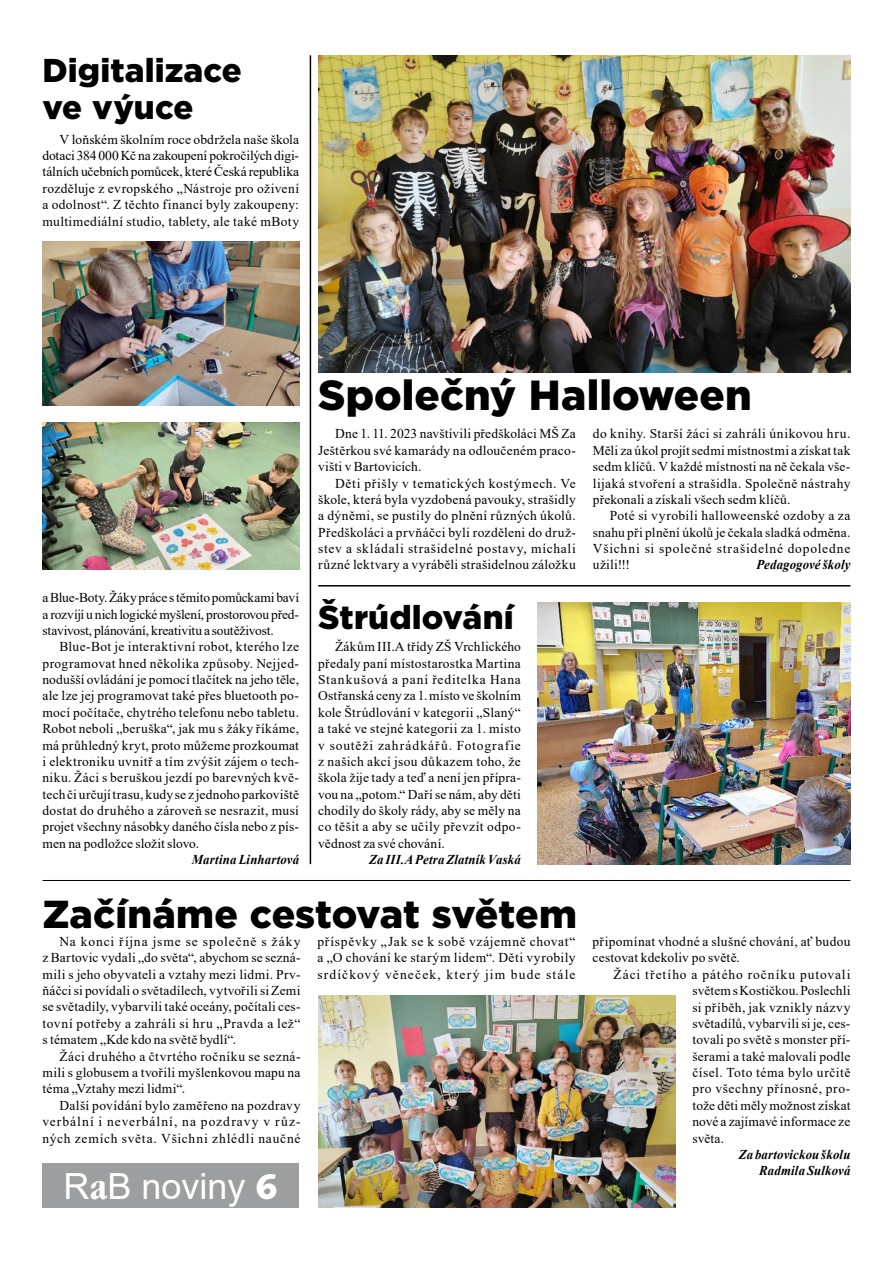
<style>
.page{position:relative;width:893px;height:1263px;background:#fff}
.page>*{position:absolute;margin:0;border:0;box-sizing:border-box;transform-origin:0 0}
.t1{font:900 42px "Gotham";color:#000}
.t2{font:900 39px "Gotham";color:#000}
.t3{font:36px "Arial";color:#fff}
.t4{font:900 33px/37.5px "Gotham";letter-spacing:.005em;color:#000}
.t5{font:13.5px/16.4px "Times New Roman";letter-spacing:.02em;color:#000;text-align:justify}
.t6{font:italic 700 13.5px/16.4px "Times New Roman";letter-spacing:.01em;color:#000;text-align:right;scale:.95 1}
.s1{font-family:"Garamond Itc TOT";font-weight:700;font-stretch:condensed}
.s2{font-family:"Humanst 531 Blk BTCE Black"}
</style>
<div class="page">
<img style="left:43px;top:242px;width:256px;height:164px">
<img style="left:43px;top:422px;width:256px;height:147px">
<div style="left:43px;top:1163px;width:256px;height:45px;background:#9c9e9f"></div>
<img style="left:318px;top:55px;width:532px;height:318px">
<img style="left:538px;top:602px;width:312px;height:262px">
<img style="left:318px;top:995px;width:357px;height:213px">
<hr style="left:310px;top:55px;width:1px;height:809px;background:#000">
<hr style="left:318px;top:585px;width:532px;height:1px;background:#000">
<hr style="left:43px;top:880px;width:807px;height:1px;background:#000">
<h3 class="t4" style="left:43px;top:51px;width:201px">Digitalizace ve výuce</h3>
<p class="t5" style="left:43px;top:131px;width:258px;text-indent:17px">V loňském školním roce obdržela naše škola dotaci 384 000 Kč na zakoupení pokročilých digi&shy;tálních učebních pomůcek, které Česká republika rozděluje z evropského „Nástroje pro oživení a odolnost“. Z těchto financí byly zakoupeny: multimediální studio, tablety, ale také mBoty</p>
<p class="t5" style="left:43px;top:589px;width:258px">aBlue-Boty. Žáky práce stěmito pomůckami baví a rozvíjí u nich logické myšlení, prostorovou před&shy;stavivost, plánování, kreativitu a soutěživost.</p>
<p class="t5" style="left:43px;top:638px;width:258px;text-indent:17px">Blue-Bot je interaktivní robot, kterého lze programovat hned několika způsoby. Nejjed&shy;nodušší ovládání je pomocí tlačítek na jeho těle, ale lze jej programovat také přes bluetooth po&shy;mocí počítače, chytrého telefonu nebo tabletu.<br>Robot neboli „beruška“, jak mu s žáky říkáme, má průhledný kryt, proto můžeme prozkoumat i elektroniku uvnitř a tím zvýšit zájem o tech&shy;niku. Žáci s beruškou jezdí po barevných kvě&shy;tech či určují trasu, kudy se z jednoho parkoviště dostat do druhého a zároveň se nesrazit, musí projet všechny násobky daného čísla nebo z pís&shy;men na podložce složit slovo.</p>
<p class="t6" style="left:192px;top:851px;width:114px">Martina Linhartová</p>
<h1 class="t1" style="left:318px;top:366px;width:435px">Společný Halloween</h1>
<p class="t5" style="left:318px;top:425px;width:259px;text-indent:17px">Dne 1. 11. 2023 navštívili předškoláci MŠ Za Ještěrkou své kamarády na odloučeném praco&shy;višti v Bartovicích.</p>
<p class="t5" style="left:318px;top:474px;width:259px;text-indent:17px">Děti přišly v tematických kostýmech. Ve škole, která byla vyzdobená pavouky, strašidly a dýněmi, se pustily do plnění různých úkolů.<br>Předškoláci a prvňáčci byli rozděleni do druž&shy;stev a skládali strašidelné postavy, míchali různé lektvary a vyráběli strašidelnou záložku</p>
<h3 class="t4" style="left:318px;top:598px;width:197px">Štrúdlování</h3>
<p class="t5" style="left:318px;top:638px;width:204px;text-indent:17px">Žákům III.A třídy ZŠ Vrchlického předaly paní místostarostka Martina Stankušová a paní ředitelka Hana Ostřanská ceny za 1.místo ve školním kole Štrúdlování v kategorii „Slaný“ a také ve stejné kategorii za 1. místo v soutěži zahrádkářů. Fotografie z našich akcí jsou důkazem toho, že škola žije tady a teď a není jen přípra&shy;vou na „potom.“ Daří se nám, aby děti chodily do školy rády, aby se měly na co těšit a aby se učily převzít odpo&shy;vědnost za své chování.</p>
<p class="t6" style="left:369px;top:851px;width:161px">Za III.APetra Zlatník Vaská</p>
<p class="t5" style="left:593px;top:425px;width:259px">do knihy. Starší žáci si zahráli únikovou hru.<br>Měli za úkol projít sedmi místnostmi a získat tak sedm klíčů. V každé místnosti na ně čekala vše&shy;lijaká stvoření a strašidla. Společně nástrahy překonali a získali všech sedm klíčů.</p>
<p class="t5" style="left:593px;top:507px;width:259px;text-indent:17px">Poté si vyrobili halloweenské ozdoby a za snahu při plnění úkolů je čekala sladká odměna.<br>Všichni si společné strašidelné dopoledne užili!!!</p>
<p class="t6" style="left:756px;top:556px;width:101px">Pedagogové školy</p>
<h2 class="t2" style="left:43px;top:887px;width:536px">Začínáme cestovat světem</h2>
<p class="t5" style="left:43px;top:933px;width:260px;text-indent:17px">Na konci října jsme se společně s žáky z Bartovic vydali „do světa“, abychom se sezná&shy;mili s jeho obyvateli a vztahy mezi lidmi. Prv&shy;ňáčci si povídali o světadílech, vytvořili si Zemi se světadíly, vybarvili také oceány, počítali ces&shy;tovní potřeby a zahráli si hru „Pravda a lež“ s tématem „Kde kdo na světě bydlí“.</p>
<p class="t5" style="left:43px;top:1047px;width:259px;text-indent:17px">Žáci druhého a čtvrtého ročníku se sezná&shy;mili s globusem a tvořili myšlenkovou mapu na téma „Vztahy mezi lidmi“.</p>
<p class="t5" style="left:43px;top:1096px;width:259px;text-indent:17px">Další povídání bylo zaměřeno na pozdravy verbální i neverbální, na pozdravy v růz&shy;ných zemích světa. Všichni zhlédli naučné</p>
<h3 class="t3" style="left:64px;top:1161px;width:216px">R<span class="s1">a</span>B noviny <span class="s2">6</span></h3>
<p class="t5" style="left:317px;top:933px;width:259px">příspěvky „Jak se k sobě vzájemně chovat“ a „O chování ke starým lidem“. Děti vyrobily srdíčkový věneček, který jim bude stále</p>
<p class="t5" style="left:592px;top:933px;width:259px">připomínat vhodné a slušné chování, ať budou cestovat kdekoliv po světě.</p>
<p class="t5" style="left:692px;top:966px;width:160px;text-indent:-79px">Žáci třetího a pátého ročníku putovali světem sKostičkou. Poslechli si příběh, jak vznikly názvy světadílů, vybarvili si je, ces&shy;tovali po světě s monster pří&shy;šerami a také malovali podle čísel. Toto téma bylo určitě pro všechny přínosné, pro&shy;tože děti měly možnost získat nové a zajímavé informace ze světa.</p>
<p class="t6" style="left:739px;top:1146px;width:119px">Za bartovickou školu<br>Radmila Sulková</p>
</div>
